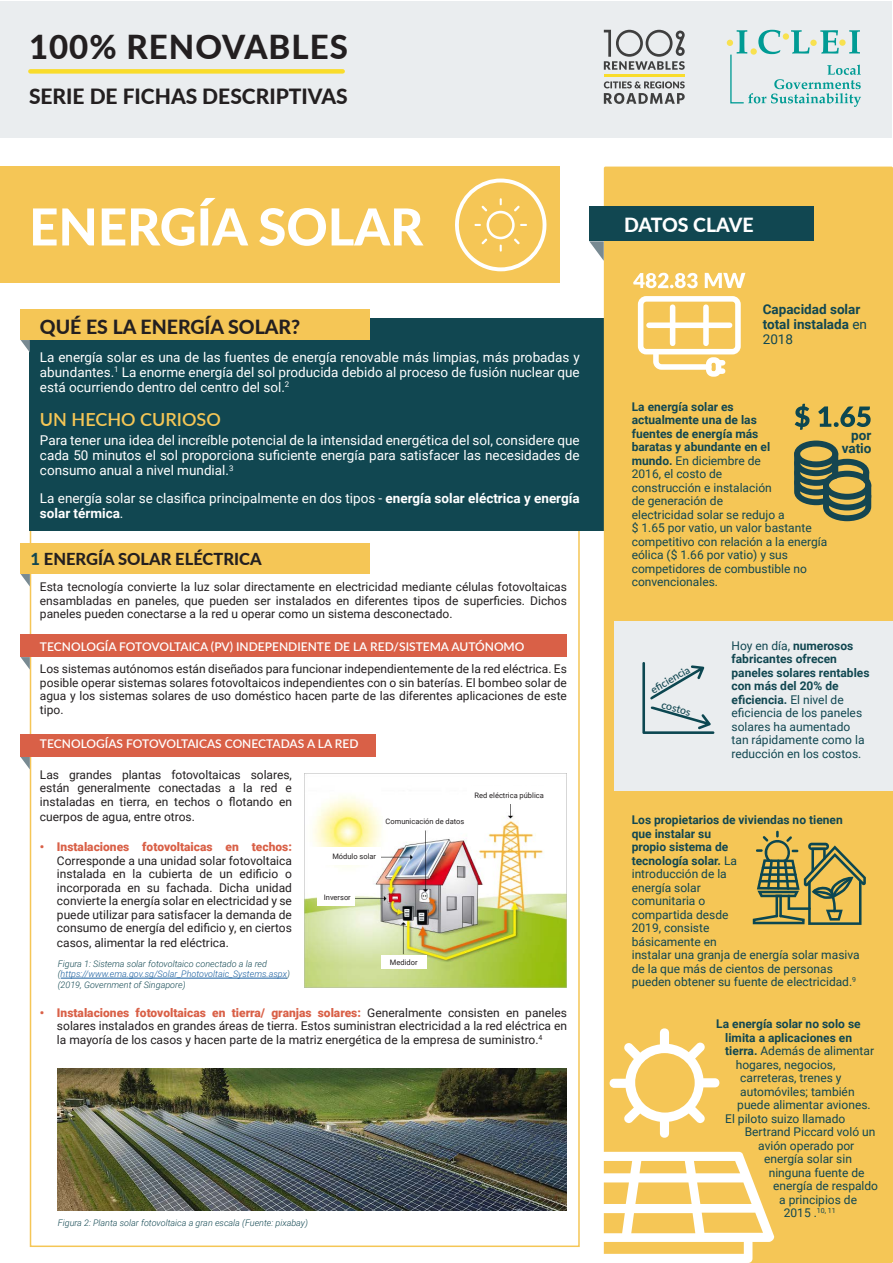
<style>
.page{position:relative;width:893px;height:1263px;background:#fff}
.page>*{position:absolute;margin:0;border:0;box-sizing:border-box;transform-origin:0 0}
.Main_Header{font:800 51px "Lato";color:#fff}
.Main_Header-2{font:800 33px "Lato";letter-spacing:.03em;color:#231f20}
.Main_Header-3{font:800 21px "Lato";color:#231f20}
.Header_2{font:800 19.5px "Lato";color:#231f20}
.Main_Header-4{font:800 19.5px "Lato";letter-spacing:-.01em;color:#fff}
.Header_2-2{font:600 18px "Lato";color:#f5c656}
.Main_Header-5{font:800 16.5px "Lato";color:#231f20}
.Full_width{font:13.5px/15px "Roboto";color:#fff;text-align:justify}
.Body_text{font:700 13.5px/15px "Roboto";color:#114751}
.Body_text-2{font:12px/13.5px "Roboto";color:#231f20;text-align:justify}
.Body_text-3{font:12px/13.5px "Roboto";color:#114751}
.Small_header{font:600 12px "Lato";color:#fff}
.Body_text-4{font:700 12px "Roboto";color:#114751}
.Body_text-5{font:500 10.5px "Lato";color:#114751}
.Body_text-6{font:italic 300 9px/10.5px "Roboto";color:#114751}
.Body_text-7{font:7.5px "Roboto";color:#231f20}
.s1{font-weight:700}
.s2{color:#114751}
.s3{font-weight:900;color:#d96047}
.s4{color:#175d9e}
.s5{font-weight:400}
</style>
<div class="page">
<div style="left:1px;top:1px;width:891px;height:136px;background:#eaedef"></div>
<div style="left:30px;top:435px;width:550px;height:812px;background:#fff;border:2px solid #f5c656"></div>
<div style="left:29px;top:319px;width:864px;height:212px;background:#114751"></div>
<div style="left:0;top:167px;width:559px;height:116px;background:#f5c656"></div>
<svg style="left:21px;top:657px;width:9px;height:13px"></svg>
<div style="left:21px;top:635px;width:546px;height:22px;background:#d96047"></div>
<svg style="left:21px;top:757px;width:9px;height:12px"></svg>
<div style="left:21px;top:735px;width:355px;height:22px;background:#d96047"></div>
<svg style="left:21px;top:340px;width:9px;height:13px"></svg>
<div style="left:21px;top:309px;width:349px;height:31px;background:#f5c656"></div>
<svg style="left:21px;top:574px;width:9px;height:12px"></svg>
<div style="left:21px;top:543px;width:349px;height:31px;background:#f5c656"></div>
<div style="left:604px;top:167px;width:289px;height:1096px;background:#f5c656;border-radius:2px"></div>
<svg style="left:589px;top:241px;width:15px;height:20px"></svg>
<div style="left:589px;top:207px;width:225px;height:34px;background:#114751"></div>
<svg style="left:604px;top:30px;width:81px;height:40px"></svg>
<hr style="left:604px;top:74px;width:81px;height:3px;background:#f9dc2b">
<svg style="left:604px;top:81px;width:81px;height:23px"></svg>
<svg style="left:727px;top:30px;width:134px;height:77px"></svg>
<img style="left:305px;top:773px;width:262px;height:214px">
<hr style="left:61px;top:978px;width:226px;height:1px;background:#175d9e">
<img style="left:58px;top:1068px;width:509px;height:143px">
<div style="left:614px;top:621px;width:279px;height:169px;background:#eaedef"></div>
<svg style="left:455px;top:179px;width:92px;height:92px"></svg>
<svg style="left:753px;top:831px;width:113px;height:94px"></svg>
<div style="left:638px;top:296px;width:103px;height:58px;border:6px solid #fff;border-radius:6px"></div>
<div style="left:670px;top:307px;width:5px;height:36px;background:#fff"></div>
<div style="left:703px;top:307px;width:6px;height:36px;background:#fff"></div>
<div style="left:649px;top:322px;width:81px;height:6px;background:#fff"></div>
<div style="left:706px;top:357px;width:15px;height:20px;border:6px solid #fff;border-radius:4px"></div>
<svg style="left:650px;top:347px;width:73px;height:27px"></svg>
<svg style="left:633px;top:273px;width:65px;height:15px"></svg>
<svg style="left:705px;top:273px;width:40px;height:15px"></svg>
<svg style="left:610px;top:1028px;width:109px;height:110px"></svg>
<svg style="left:603px;top:1152px;width:171px;height:111px"></svg>
<svg style="left:794px;top:404px;width:77px;height:117px"></svg>
<div style="left:840px;top:430px;width:31px;height:25px;background:#f5c656"></div>
<svg style="left:642px;top:662px;width:72px;height:72px"></svg>
<div style="left:30px;top:69px;width:313px;height:5px;background:#f9dc2b"></div>
<div style="left:467px;top:787px;width:84px;height:17px;background:#fff"></div>
<div style="left:383px;top:813px;width:84px;height:17px;background:#fff"></div>
<div style="left:312px;top:847px;width:68px;height:17px;background:#fff"></div>
<div style="left:317px;top:889px;width:38px;height:17px;background:#fff"></div>
<div style="left:381px;top:955px;width:45px;height:13px;background:#fff"></div>
<p class="Main_Header-2" style="left:29px;top:22px;width:320px">100% RENOVABLES</p>
<p class="Main_Header-3" style="left:29px;top:80px;width:320px">SERIE DE FICHAS DESCRIPTIVAS</p>
<p class="Main_Header" style="left:29px;top:189px;width:396px">ENERGÍA SOLAR</p>
<p class="Header_2" style="left:40px;top:312px;width:262px">QUÉ ES LA ENERGÍA SOLAR?</p>
<p class="Full_width" style="left:40px;top:349px;width:541px">La energía solar es una de las fuentes de energía renovable más limpias, más probadas y abundantes.<sup>1</sup> La enorme energía del sol producida debido al proceso de fusión nuclear que está ocurriendo dentro del centro del sol.<sup>2</sup></p>
<p class="Header_2-2" style="left:40px;top:406px;width:182px">UN HECHO CURIOSO</p>
<p class="Full_width" style="left:40px;top:432px;width:541px">Para tener una idea del increíble potencial de la intensidad energética del sol, considere que cada 50 minutos el sol proporciona suficiente energía para satisfacer las necesidades de consumo anual a nivel mundial.<sup>3</sup></p>
<p class="Full_width" style="left:40px;top:490px;width:541px">La energía solar se clasifica principalmente en dos tipos - <span class="s1">energía solar eléctrica y energía solar térmica</span>.</p>
<p class="Main_Header-5" style="left:30px;top:547px;width:233px"><span class="s2">1</span> ENERGÍA SOLAR ELÉCTRICA</p>
<p class="Body_text-2" style="left:40px;top:580px;width:528px">Esta tecnología convierte la luz solar directamente en electricidad mediante células fotovoltaicas ensambladas en paneles, que pueden ser instalados en diferentes tipos de superficies. Dichos paneles pueden conectarse a la red u operar como un sistema desconectado.</p>
<p class="Small_header" style="left:40px;top:638px;width:486px">TECNOLOGÍA FOTOVOLTAICA (PV) INDEPENDIENTE DE LA RED/SISTEMA AUTÓNOMO</p>
<p class="Body_text-2" style="left:40px;top:661px;width:528px">Los sistemas autónomos están diseñados para funcionar independientemente de la red eléctrica. Es posible operar sistemas solares fotovoltaicos independientes con o sin baterías. El bombeo solar de agua y los sistemas solares de uso doméstico hacen parte de las diferentes aplicaciones de este tipo.</p>
<p class="Small_header" style="left:40px;top:735px;width:320px">TECNOLOGÍAS FOTOVOLTAICAS CONECTADAS A LA RED</p>
<p class="Body_text-2" style="left:40px;top:767px;width:254px">Las grandes plantas fotovoltaicas solares, están generalmente conectadas a la red e instaladas en tierra, en techos o flotando en</p>
<p class="Body_text-2" style="left:40px;top:809px;width:156px">cuerpos de agua, entre otros.</p>
<p class="Body_text-2" style="left:57px;top:840px;width:237px;text-indent:-17px"><span class="s3">• Instalaciones fotovoltaicas en techos:<br></span>Corresponde a una unidad solar fotovoltaica instalada en la cubierta de un edificio o incorporada en su fachada. Dicha unidad convierte la energía solar en electricidad y se puede utilizar para satisfacer la demanda de consumo de energía del edificio y, en ciertos</p>
<p class="Body_text-2" style="left:57px;top:936px;width:173px">casos, alimentar la red eléctrica.</p>
<p class="Body_text-7" style="left:332px;top:851px;width:45px">Módulo solar</p>
<p class="Body_text-7" style="left:324px;top:892px;width:28px">Inversor</p>
<p class="Body_text-6" style="left:58px;top:958px;width:234px">Figura 1: Sistema solar fotovoltaico conectado a la red (<span class="s4">https://www.ema.gov.sg/Solar_Photovoltaic_Systems.aspx</span>) (2019, Government of Singapore)</p>
<p class="Body_text-7" style="left:386px;top:816px;width:80px">Comunicación de datos</p>
<p class="Body_text-7" style="left:390px;top:956px;width:29px">Medidor</p>
<p class="Body_text-7" style="left:475px;top:790px;width:71px">Red eléctrica pública</p>
<p class="Body_text-2" style="left:57px;top:1005px;width:511px;text-indent:-17px"><span class="s3">• Instalaciones fotovoltaicas en tierra/ granjas solares:</span> Generalmente consisten en paneles solares instalados en grandes áreas de tierra. Estos suministran electricidad a la red eléctrica en la mayoría de los casos y hacen parte de la matriz energética de la empresa de suministro.<sup>4</sup></p>
<p class="Body_text-6" style="left:58px;top:1217px;width:252px">Figura 2: Planta solar fotovoltaica a gran escala (Fuente: pixabay)</p>
<p class="Main_Header-4" style="left:624px;top:210px;width:131px">DATOS CLAVE</p>
<p class="Body_text" style="left:763px;top:301px;width:106px">Capacidad solar total instalada <span class="s5">en<br>2018</span></p>
<p class="Body_text-3" style="left:632px;top:399px;width:197px"><span class="s1">La energía solar es<br>actualmente una de las<br>fuentes de energía más<br>baratas y abundante en el<br>mundo.</span> En diciembre de<br>2016, el costo de<br>construcción e instalación<br>de generación de<br>electricidad solar se redujo a<br>$ 1.65 por vatio, un valor bastante competitivo con relación a la energía eólica ($ 1.66 por vatio) y sus competidores de combustible no convencionales.</p>
<p class="Body_text" style="left:851px;top:427px;width:22px">por</p>
<p class="Body_text" style="left:842px;top:440px;width:31px">vatio</p>
<p class="Body_text-5" style="left:648px;top:684px;width:45px;rotate:-30deg">efi ciencia</p>
<p class="Body_text-5" style="left:664px;top:697px;width:31px;rotate:16deg">costos</p>
<p class="Body_text-3" style="left:732px;top:638px;width:139px">Hoy en día, <span class="s1">numerosos fabricantes ofrecen paneles solares rentables con más del 20% de eficiencia.</span> El nivel de eficiencia de los paneles solares ha aumentado tan rápidamente como la reducción en los costos.</p>
<p class="Body_text-3" style="left:632px;top:813px;width:229px"><span class="s1">Los propietarios de viviendas no tienen que instalar su<br>propio sistema de<br>tecnología solar.</span> La<br>introducción de la<br>energía solar<br>comunitaria o<br>compartida desde<br>2019, consiste<br>básicamente en<br>instalar una granja de energía solar masiva de la que más de cientos de personas pueden obtener su fuente de electricidad.<sup>9</sup></p>
<p class="Body_text-4" style="left:716px;top:1015px;width:146px">La energía solar no solo se</p>
<p class="Body_text-4" style="left:725px;top:1029px;width:128px">limita a aplicaciones en</p>
<p class="Body_text-3" style="left:725px;top:1043px;width:150px"><span class="s1">tierra.</span> Además de alimentar</p>
<p class="Body_text-3" style="left:736px;top:1057px;width:101px">hogares, negocios,</p>
<p class="Body_text-3" style="left:740px;top:1070px;width:103px">carreteras, trenes y</p>
<p class="Body_text-3" style="left:740px;top:1084px;width:116px">automóviles; también</p>
<p class="Body_text-3" style="left:737px;top:1097px;width:135px">puede alimentar aviones.</p>
<p class="Body_text-3" style="left:725px;top:1111px;width:122px">El piloto suizo llamado</p>
<p class="Body_text-3" style="left:745px;top:1124px;width:132px">Bertrand Piccard voló un</p>
<p class="Body_text-3" style="left:758px;top:1138px;width:98px">avión operado por</p>
<p class="Body_text-3" style="left:764px;top:1151px;width:89px">energía solar sin</p>
<p class="Body_text-3" style="left:769px;top:1165px;width:97px">ninguna fuente de</p>
<p class="Body_text-3" style="left:773px;top:1178px;width:106px">energía de respaldo</p>
<p class="Body_text-3" style="left:779px;top:1192px;width:79px">a principios de</p>
<p class="Body_text-3" style="left:784px;top:1205px;width:53px">2015 .<sup>10,</sup> <sup>11</sup></p>
</div>
